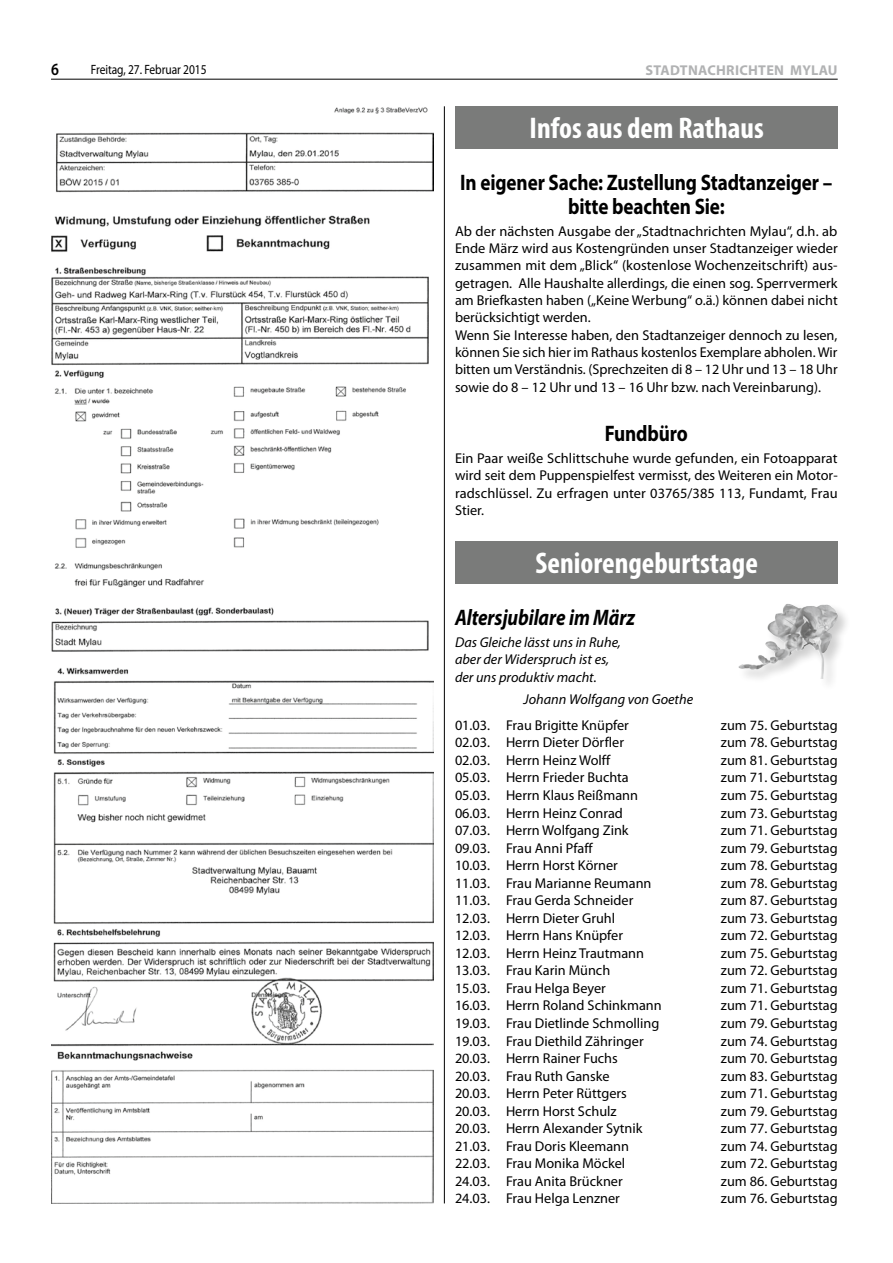
<style>
.page{position:relative;width:893px;height:1263px;background:#fff}
.page>*{position:absolute;margin:0;border:0;box-sizing:border-box;transform-origin:0 0}
.t1{font:700 condensed 30px "Myriad Pro";color:#fff}
.t2{font:700 22.5px/24px "Myriad Pro";letter-spacing:-.005em;color:#000;text-align:center;scale:.85 1}
.t3{font:italic 700 22.5px "Myriad Pro";letter-spacing:-.005em;color:#000;scale:.85 1}
.t4{font:600 17.25px "Myriad Pro";color:#000;scale:.85 1}
.t5{font:14.25px/17.2px "Myriad Pro";color:#000}
.t6{font:italic 14.25px/17.5px "Myriad Pro";color:#000}
.t7{font:700 14.25px "Myriad Pro";letter-spacing:.02em;color:#b1b2b3}
.t8{font:13.5px "Myriad Pro";letter-spacing:-.005em;color:#000;scale:.85 1}
</style>
<div class="page">
<hr style="left:51px;top:79px;width:787px;height:1px;background:#000">
<hr style="left:444px;top:106px;width:1px;height:1097px;background:#000">
<img style="left:51px;top:107px;width:383px;height:481px">
<img style="left:51px;top:607px;width:378px;height:45px">
<img style="left:51px;top:668px;width:383px;height:535px">
<div style="left:455px;top:106px;width:383px;height:43px;background:#7a7b7a"></div>
<div style="left:455px;top:541px;width:383px;height:43px;background:#7a7b7a"></div>
<div style="left:736px;top:601px;width:114px;height:91px;background:#000;opacity:.2"></div>
<img style="left:767px;top:604px;width:19px;height:31px">
<p class="t4" style="left:51px;top:59px;width:11px">6</p>
<p class="t8" style="left:91px;top:62px;width:138px">Freitag, 27. Februar 2015</p>
<p class="t7" style="left:645px;top:62px;width:194px">Stadtnachrichten Mylau</p>
<h1 class="t1" style="left:530px;top:111px;width:236px">Infos aus dem Rathaus</h1>
<h2 class="t2" style="left:460px;top:171px;width:439px">In eigener Sache: Zustellung Stadtanzeiger – bitte beachten Sie:</h2>
<p class="t5" style="left:455px;top:223px;width:384px">Ab der nächsten Ausgabe der „Stadtnachrichten Mylau“, d.h. ab Ende März wird aus Kostengründen unser Stadtanzeiger wieder zusammen mit dem „Blick“ (kostenlose Wochenzeitschrift) aus&shy;getragen. Alle Haushalte allerdings, die einen sog. Sperrvermerk am Briefkasten haben („Keine Werbung“ o.ä.) können dabei nicht berücksichtigt werden.<br>Wenn Sie Interesse haben, den Stadtanzeiger dennoch zu lesen, können Sie sich hier im Rathaus kostenlos Exemplare abholen. Wir bitten um Verständnis. (Sprechzeiten di 8 – 12 Uhr und 13 – 18 Uhr sowie do 8 – 12 Uhr und 13 – 16 Uhr bzw. nach Vereinbarung).</p>
<h2 class="t2" style="left:605px;top:422px;width:99px">Fundbüro</h2>
<p class="t5" style="left:455px;top:450px;width:384px;text-align:justify">Ein Paar weiße Schlittschuhe wurde gefunden, ein Fotoapparat wird seit dem Puppenspielfest vermisst, des Weiteren ein Motor&shy;radschlüssel. Zu erfragen unter 03765/385 113, Fundamt, Frau Stier.</p>
<h1 class="t1" style="left:535px;top:546px;width:224px">Seniorengeburtstage</h1>
<h2 class="t3" style="left:455px;top:605px;width:213px">Altersjubilare im März</h2>
<p class="t6" style="left:455px;top:634px;width:167px">Das Gleiche lässt uns in Ruhe, aber der Widerspruch ist es, der uns produktiv macht.</p>
<p class="t6" style="left:524px;top:690px;width:171px">Johann Wolfgang von Goethe</p>
<p class="t5" style="left:455px;top:717px;width:175px">01.03. Frau Brigitte Knüpfer</p>
<p class="t5" style="left:721px;top:717px;width:118px">zum 75. Geburtstag</p>
<p class="t5" style="left:455px;top:734px;width:171px">02.03. Herrn Dieter Dörfler</p>
<p class="t5" style="left:721px;top:734px;width:118px">zum 78. Geburtstag</p>
<p class="t5" style="left:455px;top:752px;width:157px">02.03. Herrn Heinz Wolff</p>
<p class="t5" style="left:721px;top:752px;width:118px">zum 81. Geburtstag</p>
<p class="t5" style="left:455px;top:769px;width:175px">05.03. Herrn Frieder Buchta</p>
<p class="t5" style="left:721px;top:769px;width:118px">zum 71. Geburtstag</p>
<p class="t5" style="left:455px;top:787px;width:185px">05.03. Herrn Klaus Reißmann</p>
<p class="t5" style="left:721px;top:787px;width:118px">zum 75. Geburtstag</p>
<p class="t5" style="left:455px;top:804px;width:169px">06.03. Herrn Heinz Conrad</p>
<p class="t5" style="left:721px;top:804px;width:118px">zum 73. Geburtstag</p>
<p class="t5" style="left:455px;top:822px;width:175px">07.03. Herrn Wolfgang Zink</p>
<p class="t5" style="left:721px;top:822px;width:118px">zum 71. Geburtstag</p>
<p class="t5" style="left:455px;top:839px;width:139px">09.03. Frau Anni Pfaff</p>
<p class="t5" style="left:721px;top:839px;width:118px">zum 79. Geburtstag</p>
<p class="t5" style="left:455px;top:857px;width:164px">10.03. Herrn Horst Körner</p>
<p class="t5" style="left:721px;top:857px;width:118px">zum 78. Geburtstag</p>
<p class="t5" style="left:455px;top:874px;width:198px">11.03. Frau Marianne Reumann</p>
<p class="t5" style="left:721px;top:874px;width:118px">zum 78. Geburtstag</p>
<p class="t5" style="left:455px;top:892px;width:180px">11.03. Frau Gerda Schneider</p>
<p class="t5" style="left:721px;top:892px;width:118px">zum 87. Geburtstag</p>
<p class="t5" style="left:455px;top:910px;width:162px">12.03. Herrn Dieter Gruhl</p>
<p class="t5" style="left:721px;top:910px;width:118px">zum 73. Geburtstag</p>
<p class="t5" style="left:455px;top:927px;width:170px">12.03. Herrn Hans Knüpfer</p>
<p class="t5" style="left:721px;top:927px;width:118px">zum 72. Geburtstag</p>
<p class="t5" style="left:455px;top:945px;width:191px">12.03. Herrn Heinz Trautmann</p>
<p class="t5" style="left:721px;top:945px;width:118px">zum 75. Geburtstag</p>
<p class="t5" style="left:455px;top:962px;width:157px">13.03. Frau Karin Münch</p>
<p class="t5" style="left:721px;top:962px;width:118px">zum 72. Geburtstag</p>
<p class="t5" style="left:455px;top:980px;width:152px">15.03. Frau Helga Beyer</p>
<p class="t5" style="left:721px;top:980px;width:118px">zum 71. Geburtstag</p>
<p class="t5" style="left:455px;top:997px;width:208px">16.03. Herrn Roland Schinkmann</p>
<p class="t5" style="left:721px;top:997px;width:118px">zum 71. Geburtstag</p>
<p class="t5" style="left:455px;top:1015px;width:206px">19.03. Frau Dietlinde Schmolling</p>
<p class="t5" style="left:721px;top:1015px;width:118px">zum 79. Geburtstag</p>
<p class="t5" style="left:455px;top:1032px;width:190px">19.03. Frau Diethild Zähringer</p>
<p class="t5" style="left:721px;top:1032px;width:118px">zum 74. Geburtstag</p>
<p class="t5" style="left:455px;top:1050px;width:164px">20.03. Herrn Rainer Fuchs</p>
<p class="t5" style="left:721px;top:1050px;width:118px">zum 70. Geburtstag</p>
<p class="t5" style="left:455px;top:1067px;width:156px">20.03. Frau Ruth Ganske</p>
<p class="t5" style="left:721px;top:1067px;width:118px">zum 83. Geburtstag</p>
<p class="t5" style="left:455px;top:1085px;width:173px">20.03. Herrn Peter Rüttgers</p>
<p class="t5" style="left:721px;top:1085px;width:118px">zum 71. Geburtstag</p>
<p class="t5" style="left:455px;top:1102px;width:163px">20.03. Herrn Horst Schulz</p>
<p class="t5" style="left:721px;top:1102px;width:118px">zum 79. Geburtstag</p>
<p class="t5" style="left:455px;top:1120px;width:189px">20.03. Herrn Alexander Sytnik</p>
<p class="t5" style="left:721px;top:1120px;width:118px">zum 77. Geburtstag</p>
<p class="t5" style="left:455px;top:1138px;width:176px">21.03. Frau Doris Kleemann</p>
<p class="t5" style="left:721px;top:1138px;width:118px">zum 74. Geburtstag</p>
<p class="t5" style="left:455px;top:1155px;width:172px">22.03. Frau Monika Möckel</p>
<p class="t5" style="left:721px;top:1155px;width:118px">zum 72. Geburtstag</p>
<p class="t5" style="left:455px;top:1173px;width:169px">24.03. Frau Anita Brückner</p>
<p class="t5" style="left:721px;top:1173px;width:118px">zum 86. Geburtstag</p>
<p class="t5" style="left:455px;top:1190px;width:166px">24.03. Frau Helga Lenzner</p>
<p class="t5" style="left:721px;top:1190px;width:118px">zum 76. Geburtstag</p>
</div>
